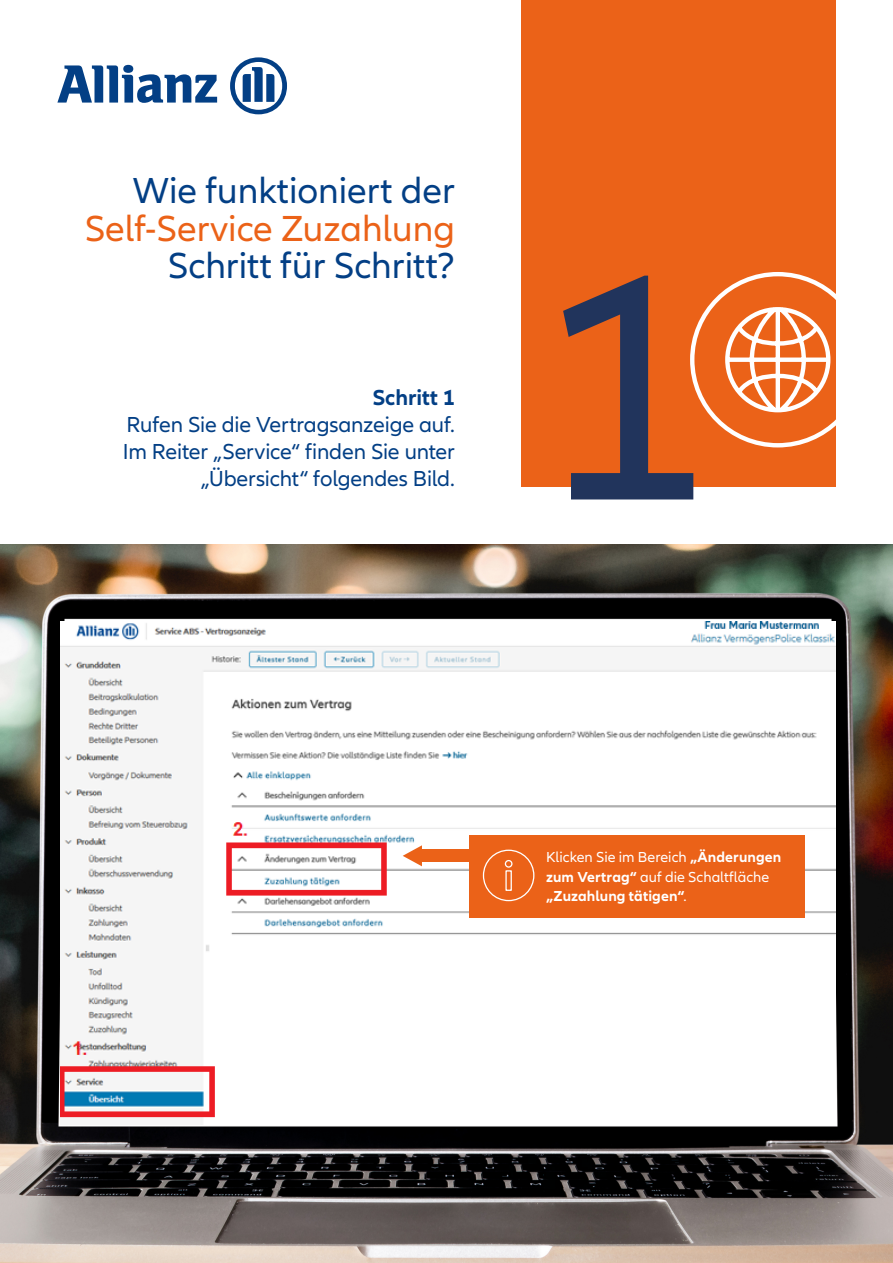
<style>
.page{position:relative;width:893px;height:1263px;background:#fff}
.page>*{position:absolute;margin:0;border:0;box-sizing:border-box;transform-origin:0 0}
.t1{font:329.7px "Allianz Neo";color:#21345c}
.t2{font:37.5px/37.5px "Allianz Neo";color:#033f85;text-align:right}
.Subheadline___CTA_15_18pt{font:22.5px/27px "Allianz Neo";letter-spacing:-.01em;color:#033f85;text-align:right}
.Copy_10_13pt{font:700 15px/19.5px "Allianz Neo";letter-spacing:.005em;color:#fff}
.s1{color:#eb6218}
.s2{font-weight:700}
.s3{font-weight:400}
</style>
<div class="page">
<img style="left:0;top:545px;width:893px;height:718px">
<img style="left:61px;top:621px;width:774px;height:503px">
<div style="left:521px;top:0;width:315px;height:486px;background:#eb6218"></div>
<div style="left:690px;top:272px;width:176px;height:175px;border:4px solid #fff;border-radius:50%"></div>
<svg style="left:725px;top:307px;width:106px;height:106px"></svg>
<div style="left:417px;top:850px;width:85px;height:12px;background:#eb6218"></div>
<svg style="left:403px;top:845px;width:19px;height:21px"></svg>
<div style="left:469px;top:835px;width:335px;height:83px;background:#eb6218"></div>
<div style="left:483px;top:850px;width:51px;height:51px;border:1px solid #fff;border-radius:50%"></div>
<svg style="left:504px;top:860px;width:9px;height:31px"></svg>
<svg style="left:57px;top:65px;width:160px;height:38px"></svg>
<svg style="left:230px;top:57px;width:57px;height:57px"></svg>
<p class="t2" style="left:85px;top:173px;width:372px">Wie funktioniert der<br><span class="s1">Self-Service Zuzahlung<br></span>Schritt für Schritt?</p>
<p class="Subheadline___CTA_15_18pt" style="left:123px;top:385px;width:334px"><span class="s2">Schritt 1<br></span>Rufen Sie die Vertragsanzeige auf.<br>Im Reiter „Service“ finden Sie unter „Übersicht“ folgendes Bild.</p>
<p class="t1" style="left:537px;top:202px;width:178px">1</p>
<p class="Copy_10_13pt" style="left:546px;top:847px;width:237px"><span class="s3">Klicken Sie im Bereich</span> „Änderungen zum Vertrag“ <span class="s3">auf die Schaltfläche </span>„Zuzahlung tätigen“<span class="s3">.</span></p>
</div>
